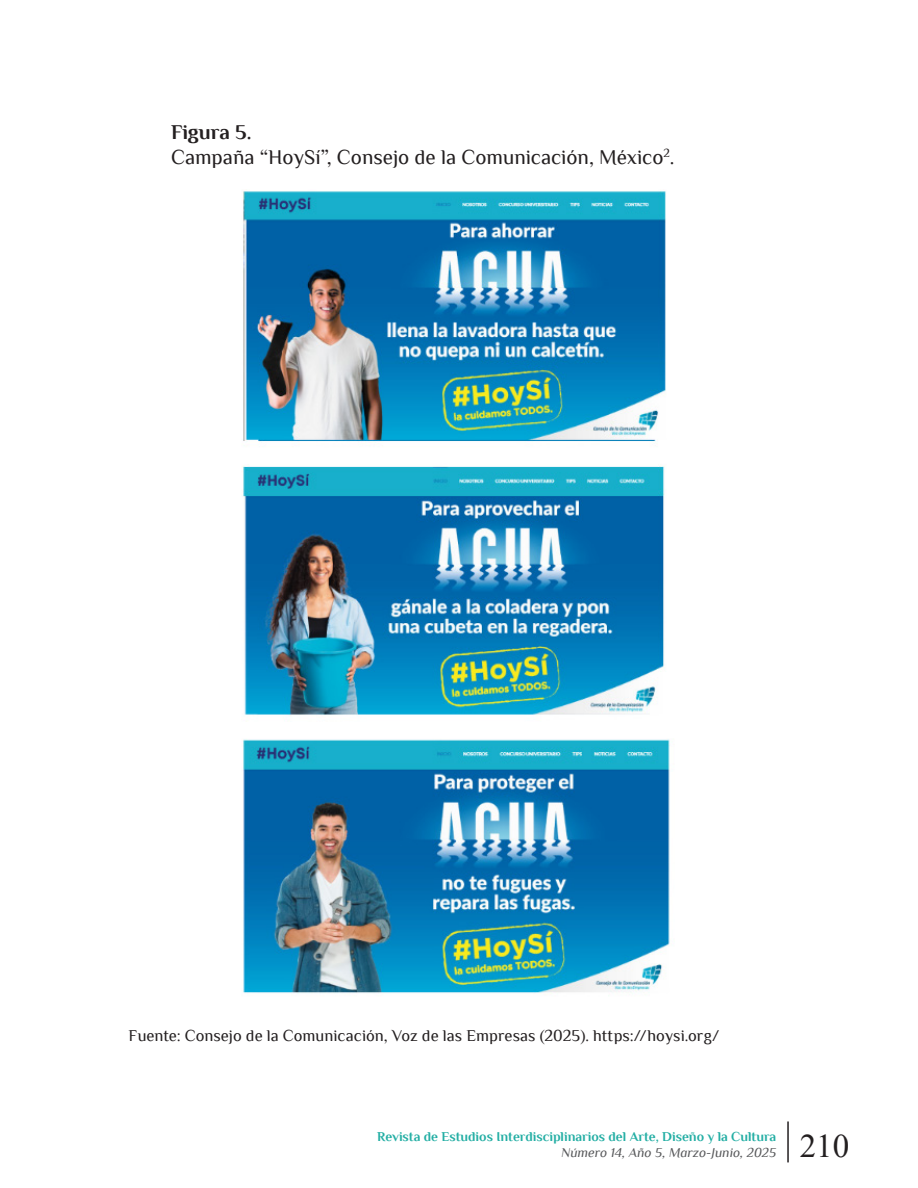
<style>
.page{position:relative;width:918px;height:1188px;background:#fff}
.page>*{position:absolute;margin:0;border:0;box-sizing:border-box;transform-origin:0 0}
.t1{font:33px "Times New Roman";color:#231f20}
.t2{font:21px "Philosopher";color:#231f20}
.t3{font:700 21px "Philosopher";color:#231f20}
.Citas{font:16.5px "Philosopher";letter-spacing:.005em;color:#231f20}
.t4{font:700 13.5px "Philosopher";color:#23aea4}
.t5{font:italic 13.5px "Philosopher";color:#57585a}
</style>
<div class="page">
<hr style="left:787px;top:1121px;width:2px;height:41px;background:#231f20">
<img style="left:242px;top:191px;width:428px;height:805px">
<p class="t3" style="left:171px;top:121px;width:82px">Figura 5.</p>
<p class="t2" style="left:171px;top:146px;width:505px">Campaña “HoySí”, Consejo de la Comunicación, México<sup>2</sup>.</p>
<p class="Citas" style="left:129px;top:1026px;width:592px">Fuente: Consejo de la Comunicación, Voz de las Empresas (2025). https://hoysi.org/</p>
<p class="t4" style="left:377px;top:1129px;width:401px">Revista de Estudios Interdisciplinarios del Arte, Diseño y la Cultura</p>
<p class="t5" style="left:561px;top:1145px;width:217px">Número 14, Año 5, Marzo-Junio, 2025</p>
<h1 class="t1" style="left:800px;top:1123px;width:51px">210</h1>
</div>
